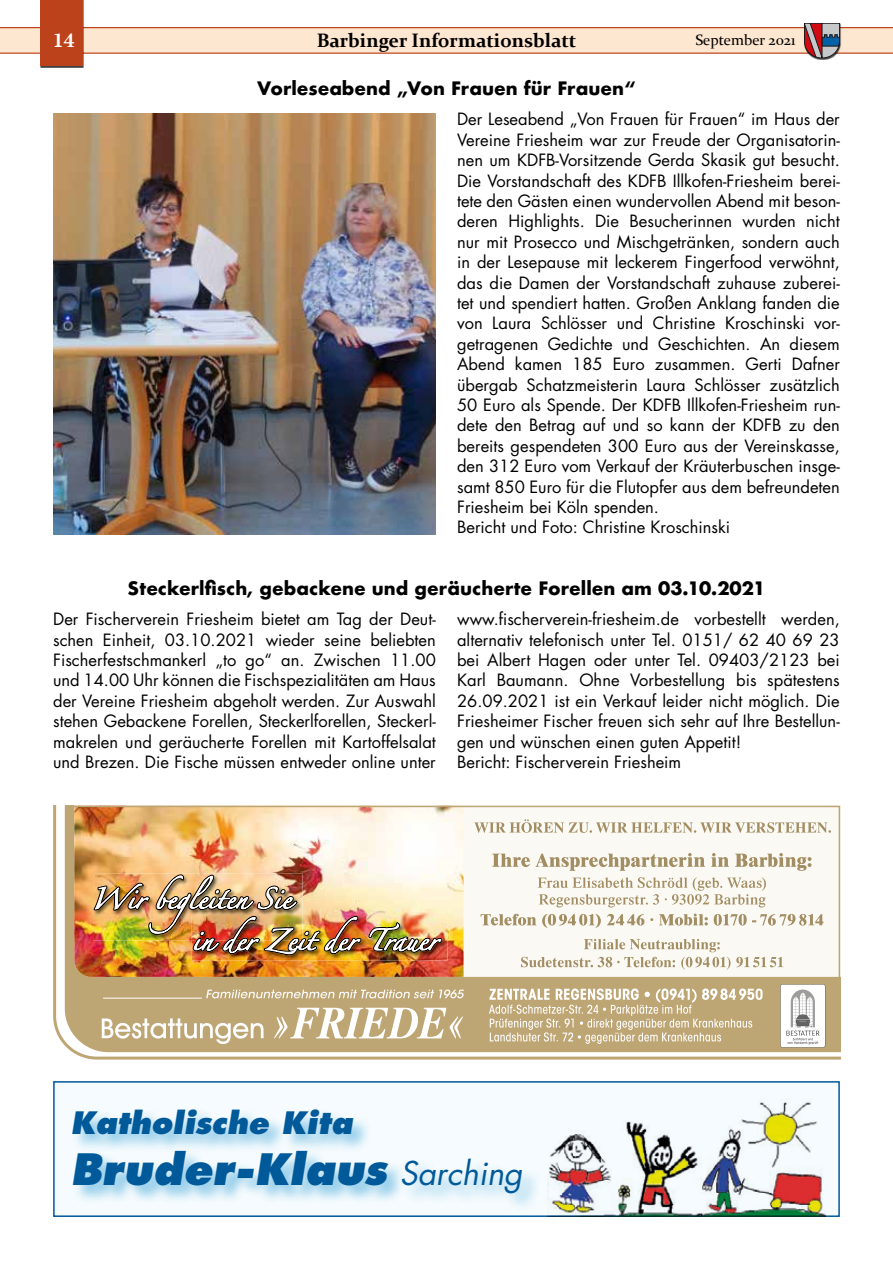
<style>
.page{position:relative;width:893px;height:1263px;background:#fff}
.page>*{position:absolute;margin:0;border:0;box-sizing:border-box;transform-origin:0 0}
.t1{font:italic 800 42px "Futura";color:#005a9a}
.t2{font:italic 800 30px "Futura";color:#005a9a}
.t3{font:700 19.5px "Constantia";color:#000}
.t4{font:700 19.5px "Constantia";color:#fff}
.t5{font:700 18px "Futura";color:#000}
.t6{font:16.5px/20.4px "Futura";color:#000}
.t7{font:15px "Constantia";color:#000}
.s1{font-weight:400;font-size:31.95px}
</style>
<div class="page">
<div style="left:0;top:28px;width:893px;height:25px;background:#fee7d0"></div>
<hr style="left:0;top:53px;width:893px;height:1px;background:#bc421b">
<hr style="left:0;top:27px;width:893px;height:1px;background:#bc421b">
<div style="left:40px;top:0;width:44px;height:68px;background:#404040"></div>
<div style="left:40px;top:0;width:43px;height:66px;background:#bc421b"></div>
<div style="left:804px;top:24px;width:38px;height:36px;background:#000;opacity:.75"></div>
<svg style="left:804px;top:23px;width:36px;height:35px"></svg>
<img style="left:53px;top:806px;width:787px;height:253px">
<svg style="left:780px;top:984px;width:45px;height:63px"></svg>
<svg style="left:489px;top:988px;width:273px;height:56px;background:#cbb791"></svg>
<hr style="left:103px;top:998px;width:98px;height:1px;background:#fff">
<svg style="left:274px;top:1008px;width:189px;height:30px"></svg>
<svg style="left:102px;top:1018px;width:162px;height:26px"></svg>
<svg style="left:206px;top:989px;width:258px;height:9px;background:#d0be9b"></svg>
<div style="left:69px;top:806px;width:771px;height:174px;border:1px solid #bea574"></div>
<svg style="left:474px;top:819px;width:357px;height:14px"></svg>
<svg style="left:521px;top:939px;width:262px;height:31px"></svg>
<svg style="left:481px;top:914px;width:342px;height:14px"></svg>
<svg style="left:538px;top:877px;width:228px;height:30px"></svg>
<svg style="left:492px;top:853px;width:319px;height:18px"></svg>
<img style="left:92px;top:864px;width:350px;height:91px">
<div style="left:53px;top:1081px;width:787px;height:136px;background:#f5fbfe;border:2px solid #005a9a"></div>
<img style="left:548px;top:1102px;width:277px;height:115px">
<div style="left:72px;top:1108px;width:469px;height:103px;background:#2b9cd4;opacity:.5"></div>
<img style="left:53px;top:114px;width:383px;height:420px">
<p class="t4" style="left:53px;top:26px;width:23px">14</p>
<p class="t3" style="left:317px;top:27px;width:261px">Barbinger Informationsblatt</p>
<p class="t7" style="left:695px;top:30px;width:102px">September 2021</p>
<p class="t5" style="left:257px;top:75px;width:380px">Vorleseabend „Von Frauen für Frauen“</p>
<p class="t6" style="left:457px;top:109px;width:384px">Der Leseabend „Von Frauen für Frauen“ im Haus der Vereine Friesheim war zur Freude der Organisatorin&shy;nen um KDFB-Vorsitzende Gerda Skasik gut besucht.<br>Die Vorstandschaft des KDFB Illkofen-Friesheim berei&shy;tete den Gästen einen wundervollen Abend mit beson&shy;deren Highlights. Die Besucherinnen wurden nicht nur mit Prosecco und Mischgetränken, sondern auch in der Lesepause mit leckerem Fingerfood verwöhnt, das die Damen der Vorstandschaft zuhause zuberei&shy;tet und spendiert hatten. Großen Anklang fanden die von Laura Schlösser und Christine Kroschinski vor&shy;getragenen Gedichte und Geschichten. An diesem Abend kamen 185 Euro zusammen. Gerti Dafner übergab Schatzmeisterin Laura Schlösser zusätzlich 50 Euro als Spende. Der KDFB Illkofen-Friesheim run&shy;dete den Betrag auf und so kann der KDFB zu den bereits gespendeten 300 Euro aus der Vereinskasse, den 312 Euro vom Verkauf der Kräuterbuschen insge&shy;samt 850 Euro für die Flutopfer aus dem befreundeten Friesheim bei Köln spenden.<br>Bericht und Foto: Christine Kroschinski</p>
<p class="t5" style="left:128px;top:575px;width:639px">Steckerlfisch, gebackene und geräucherte Forellen am 03.10.2021</p>
<p class="t6" style="left:53px;top:609px;width:384px;text-align:justify">Der Fischerverein Friesheim bietet am Tag der Deut&shy;schen Einheit, 03.10.2021 wieder seine beliebten Fischerfestschmankerl „to go“ an. Zwischen 11.00 und 14.00 Uhr können die Fischspezialitäten am Haus der Vereine Friesheim abgeholt werden. Zur Auswahl stehen Gebackene Forellen, Steckerlforellen, Steckerl&shy;makrelen und geräucherte Forellen mit Kartoffelsalat und Brezen. Die Fische müssen entweder online unter</p>
<p class="t6" style="left:457px;top:609px;width:384px">www.fischerverein-friesheim.de vorbestellt werden, alternativ telefonisch unter Tel. 0151/ 62 40 69 23 bei Albert Hagen oder unter Tel. 09403/2123 bei Karl Baumann. Ohne Vorbestellung bis spätestens 26.09.2021 ist ein Verkauf leider nicht möglich. Die Friesheimer Fischer freuen sich sehr auf Ihre Bestellun&shy;gen und wünschen einen guten Appetit!<br>Bericht: Fischerverein Friesheim</p>
<h2 class="t2" style="left:71px;top:1104px;width:283px">Katholische Kita</h2>
<h1 class="t1" style="left:71px;top:1143px;width:453px">Bruder-Klaus <span class="s1">Sarching</span></h1>
</div>
